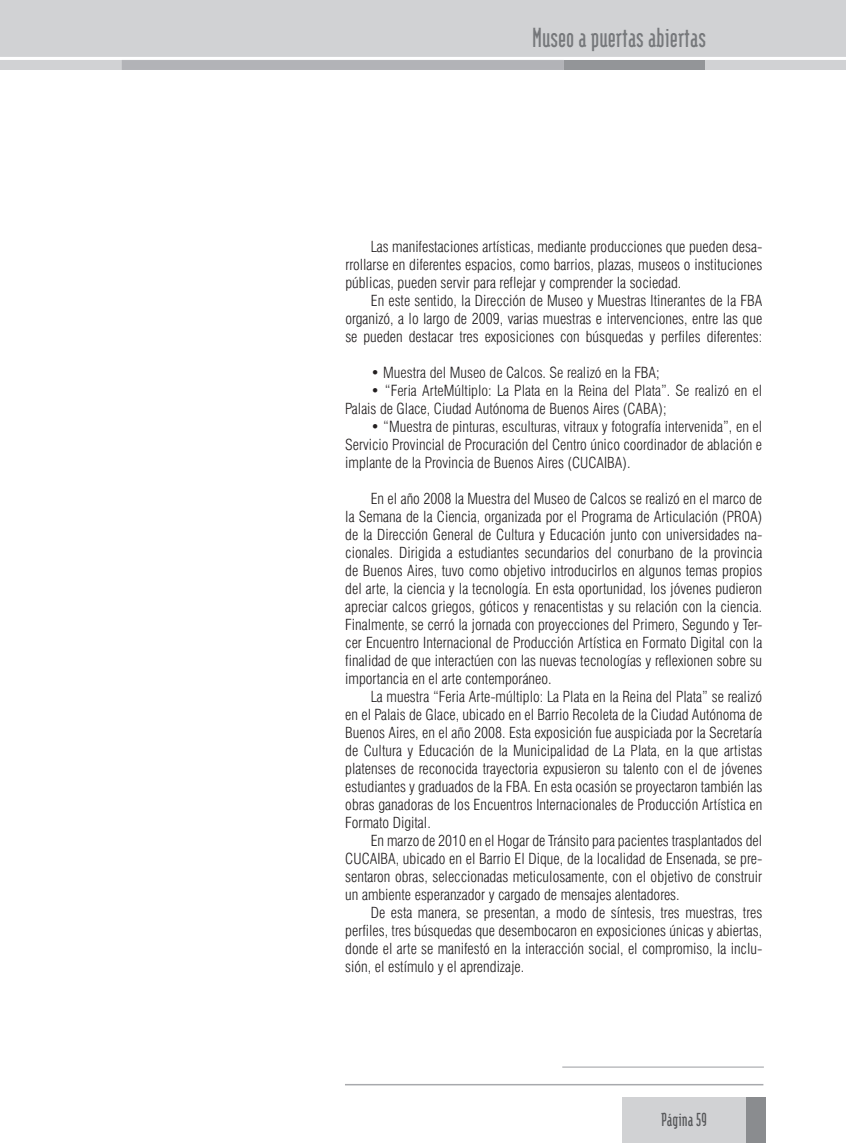
<style>
.page{position:relative;width:846px;height:1143px;background:#fff}
.page>*{position:absolute;margin:0;border:0;box-sizing:border-box;transform-origin:0 0}
.t1{font:700 33px "Modula";color:#76787b}
.t2{font:700 22.5px "Modula";color:#57585a}
.t3{font:300 condensed 15px/18px "Swiss 721 BT";color:#231f20;text-align:justify}
.t4{font:15px "Swiss 721 BT Light Condensed 2";color:#231f20}
</style>
<div class="page">
<hr style="left:345px;top:1084px;width:418px;height:1px;background:#a8a9ad">
<div style="left:622px;top:1097px;width:141px;height:46px;background:#d1d2d4"></div>
<div style="left:746px;top:1097px;width:19px;height:46px;background:#8a8c8f"></div>
<div style="left:0;top:0;width:845px;height:57px;background:#d1d2d4"></div>
<div style="left:0;top:60px;width:845px;height:10px;background:#d1d2d4"></div>
<div style="left:564px;top:60px;width:140px;height:10px;background:#939598"></div>
<div style="left:122px;top:60px;width:442px;height:10px;background:#b2b3b7"></div>
<hr style="left:562px;top:1066px;width:201px;height:2px;background:#bcbdc0">
<h1 class="t1" style="left:532px;top:22px;width:175px">Museo a puertas abiertas</h1>
<p class="t3" style="left:345px;top:238px;width:418px;text-indent:26px">Las manifestaciones artísticas, mediante producciones que pueden desa&shy;rrollarse en diferentes espacios, como barrios, plazas, museos o instituciones públicas, pueden servir para reflejar y comprender la sociedad.</p>
<p class="t3" style="left:345px;top:292px;width:418px;text-indent:26px">En este sentido, la Dirección de Museo y Muestras Itinerantes de la FBA organizó, a lo largo de 2009, varias muestras e intervenciones, entre las que se pueden destacar tres exposiciones con búsquedas y perfiles diferentes:</p>
<p class="t4" style="left:371px;top:364px;width:290px">• Muestra del Museo de Calcos. Se realizó en la FBA;</p>
<p class="t4" style="left:371px;top:382px;width:393px">• “Feria ArteMúltiplo: La Plata en la Reina del Plata”. Se realizó en el</p>
<p class="t3" style="left:345px;top:400px;width:323px">Palais de Glace, Ciudad Autónoma de Buenos Aires (CABA);</p>
<p class="t4" style="left:371px;top:418px;width:393px">• “Muestra de pinturas, esculturas, vitraux y fotografía intervenida”, en el</p>
<p class="t3" style="left:345px;top:436px;width:418px">Servicio Provincial de Procuración del Centro único coordinador de ablación e implante de la Provincia de Buenos Aires (CUCAIBA).</p>
<p class="t3" style="left:345px;top:490px;width:418px;text-indent:26px">En el año 2008 la Muestra del Museo de Calcos se realizó en el marco de la Semana de la Ciencia, organizada por el Programa de Articulación (PROA) de la Dirección General de Cultura y Educación junto con universidades na&shy;cionales. Dirigida a estudiantes secundarios del conurbano de la provincia de Buenos Aires, tuvo como objetivo introducirlos en algunos temas propios del arte, la ciencia y la tecnología. En esta oportunidad, los jóvenes pudieron apreciar calcos griegos, góticos y renacentistas y su relación con la ciencia.<br>Finalmente, se cerró la jornada con proyecciones del Primero, Segundo y Ter&shy;cer Encuentro Internacional de Producción Artística en Formato Digital con la finalidad de que interactúen con las nuevas tecnologías y reflexionen sobre su importancia en el arte contemporáneo.</p>
<p class="t3" style="left:345px;top:688px;width:418px;text-indent:26px">La muestra “Feria Arte-múltiplo: La Plata en la Reina del Plata” se realizó en el Palais de Glace, ubicado en el Barrio Recoleta de la Ciudad Autónoma de Buenos Aires, en el año 2008. Esta exposición fue auspiciada por la Secretaría de Cultura y Educación de la Municipalidad de La Plata, en la que artistas platenses de reconocida trayectoria expusieron su talento con el de jóvenes estudiantes y graduados de la FBA. En esta ocasión se proyectaron también las obras ganadoras de los Encuentros Internacionales de Producción Artística en Formato Digital.</p>
<p class="t3" style="left:345px;top:832px;width:418px;text-indent:26px">En marzo de 2010 en el Hogar de Tránsito para pacientes trasplantados del CUCAIBA, ubicado en el Barrio El Dique, de la localidad de Ensenada, se pre&shy;sentaron obras, seleccionadas meticulosamente, con el objetivo de construir un ambiente esperanzador y cargado de mensajes alentadores.</p>
<p class="t3" style="left:345px;top:904px;width:418px;text-indent:26px">De esta manera, se presentan, a modo de síntesis, tres muestras, tres perfiles, tres búsquedas que desembocaron en exposiciones únicas y abiertas, donde el arte se manifestó en la interacción social, el compromiso, la inclu&shy;sión, el estímulo y el aprendizaje.</p>
<h2 class="t2" style="left:661px;top:1110px;width:47px">Página 59</h2>
</div>
